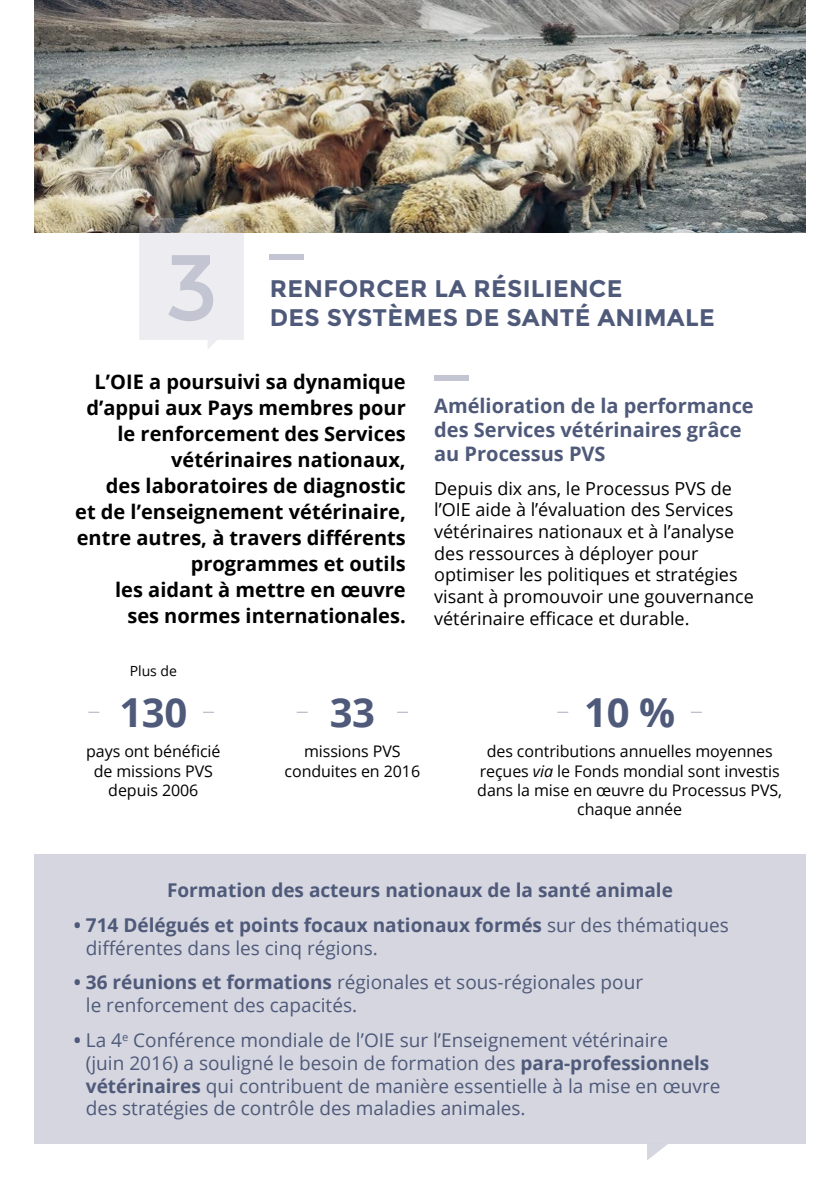
<style>
.page{position:relative;width:840px;height:1191px;background:#fff}
.page>*{position:absolute;margin:0;border:0;box-sizing:border-box;transform-origin:0 0}
.t1{font:93.2px "Montserrat";color:#c3c5d2}
.t2{font:700 40px "Open Sans";letter-spacing:-.01em;color:#4f5a7a}
.t3{font:700 24px/28.8px "Montserrat";letter-spacing:.01em;color:#4f5a7a}
.t4{font:700 20px/26px "Open Sans";color:#000;text-align:right}
.t5{font:700 20px/24px "Open Sans";color:#4f5a7a}
.t6{font:19px/22.8px "Open Sans";color:#4f5a7a}
.t7{font:700 19px "Open Sans";color:#4f5a7a}
.t8{font:18px/21.6px "Open Sans";color:#000}
.t9{font:16px/19.2px "Open Sans";letter-spacing:-.005em;color:#000;text-align:center}
.t10{font:14px "Open Sans";letter-spacing:-.005em;color:#000}
.s1{font-style:italic}
.s2{font-weight:700}
</style>
<div class="page">
<svg style="left:646px;top:1143px;width:22px;height:17px"></svg>
<img style="left:34px;top:0;width:771px;height:232px">
<div style="left:34px;top:854px;width:771px;height:289px;background:#d5d6df"></div>
<svg style="left:139px;top:218px;width:105px;height:131px;background:#e5e5e7"></svg>
<div style="left:434px;top:375px;width:34px;height:6px;background:#c3c5d2"></div>
<div style="left:269px;top:254px;width:34px;height:5px;background:#c3c5d2"></div>
<hr style="left:839px;top:0;width:1px;height:1191px;background:#e3ceb6">
<h1 class="t1" style="left:164px;top:233px;width:55px">3</h1>
<p class="t3" style="left:269px;top:274px;width:446px">RENFORCER LA RÉSILIENCE<br>DES SYSTÈMES DE SANTÉ ANIMALE</p>
<p class="t4" style="left:75px;top:368px;width:332px">L’OIE a poursuivi sa dynamique d’appui aux Pays membres pour le renforcement des Services vétérinaires nationaux,<br>des laboratoires de diagnostic<br>et de l’enseignement vétérinaire, entre autres, à travers différents programmes et outils<br>les aidant à mettre en œuvre<br>ses normes internationales.</p>
<p class="t5" style="left:434px;top:393px;width:321px">Amélioration de la performance des Services vétérinaires grâce au Processus PVS</p>
<p class="t8" style="left:434px;top:477px;width:321px">Depuis dix ans, le Processus PVS de l’OIE aide à l’évaluation des Services vétérinaires nationaux et à l’analyse des ressources à déployer pour optimiser les politiques et stratégies visant à promouvoir une gouvernance vétérinaire efficace et durable.</p>
<p class="t10" style="left:130px;top:661px;width:48px">Plus de</p>
<h2 class="t2" style="left:119px;top:684px;width:69px">130</h2>
<p class="t9" style="left:86px;top:741px;width:136px">pays ont bénéficié de missions PVS depuis 2006</p>
<h2 class="t2" style="left:329px;top:684px;width:47px">33</h2>
<p class="t9" style="left:284px;top:741px;width:137px">missions PVS conduites en 2016</p>
<h2 class="t2" style="left:584px;top:684px;width:92px">10 %</h2>
<p class="t9" style="left:477px;top:741px;width:306px">des contributions annuelles moyennes reçues <span class="s1">via</span> le Fonds mondial sont investis dans la mise en œuvre du Processus PVS, chaque année</p>
<p class="t7" style="left:167px;top:876px;width:507px">Formation des acteurs nationaux de la santé animale</p>
<p class="t6" style="left:86px;top:913px;width:644px;text-indent:-12px"><span class="s2">• 714 Délégués et points focaux nationaux formés</span> sur des thématiques différentes dans les cinq régions.</p>
<p class="t6" style="left:86px;top:970px;width:558px;text-indent:-12px"><span class="s2">• 36 réunions et formations</span> régionales et sous-régionales pour le renforcement des capacités.</p>
<p class="t6" style="left:86px;top:1028px;width:635px;text-indent:-12px"><span class="s2">•</span> La 4<sup>e</sup> Conférence mondiale de l’OIE sur l’Enseignement vétérinaire<br>(juin 2016) a souligné le besoin de formation des <span class="s2">para-professionnels vétérinaires</span> qui contribuent de manière essentielle à la mise en œuvre des stratégies de contrôle des maladies animales.</p>
</div>
